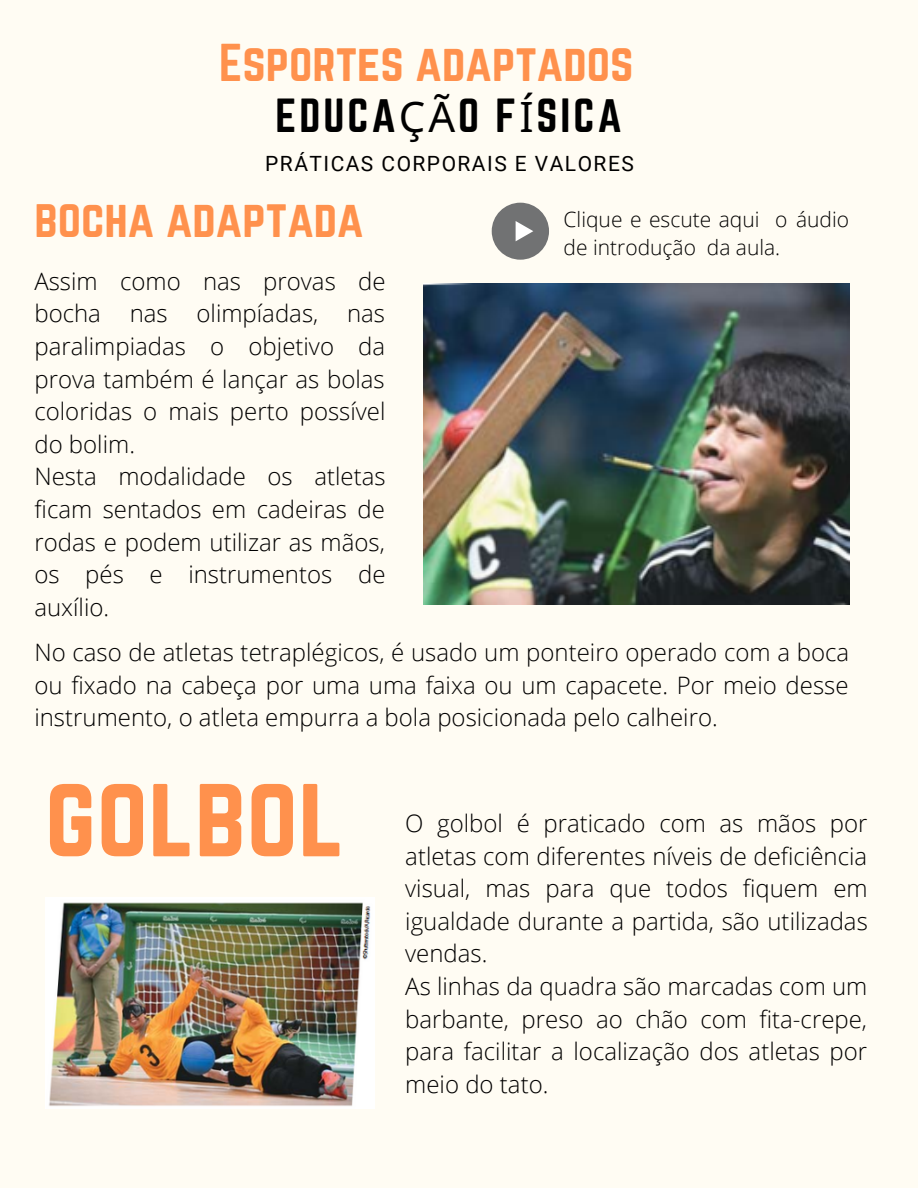
<style>
.page{position:relative;width:918px;height:1188px;background:#fffcf3}
.page>*{position:absolute;margin:0;border:0;box-sizing:border-box;transform-origin:0 0}
.t1{font:103.35px "Norwester";color:#ff914d}
.t2{font:46.8px "Norwester";color:#ff914d}
.t3{font:42px "Norwester";letter-spacing:.07em;color:#000}
.t4{font:300 24px/32.7px "Open Sans";color:#000}
.t5{font:300 21px/28px "Open Sans";color:#000}
.t6{font:21px "Roboto";letter-spacing:.07em;color:#000}
.s1{font-family:"Noto Sans"}
</style>
<div class="page">
<div style="left:492px;top:203px;width:57px;height:57px;background:#717273;border-radius:50%"></div>
<svg style="left:516px;top:221px;width:17px;height:20px"></svg>
<img style="left:424px;top:283px;width:425px;height:322px">
<img style="left:45px;top:897px;width:330px;height:212px">
<h2 class="t2" style="left:219px;top:40px;width:416px">Esportes adaptados</h2>
<h3 class="t3" style="left:276px;top:95px;width:348px">EDUCA<span class="s1">ÇÃ</span>O F<span class="s1">Í</span>SICA</h3>
<p class="t6" style="left:265px;top:152px;width:370px">PRÁTICAS CORPORAIS E VALORES</p>
<p class="t5" style="left:564px;top:205px;width:287px">Clique e escute aqui o áudio de introdução da aula.</p>
<h2 class="t2" style="left:34px;top:196px;width:331px">bocha adaptada</h2>
<p class="t4" style="left:34px;top:264px;width:353px">Assim como nas provas de bocha nas olimpíadas, nas paralimpiadas o objetivo da prova também é lançar as bolas coloridas o mais perto possível do bolim.<br>Nesta modalidade os atletas ficam sentados em cadeiras de rodas e podem utilizar as mãos, os pés e instrumentos de auxílio.</p>
<p class="t4" style="left:34px;top:635px;width:816px;text-align:justify">No caso de atletas tetraplégicos, é usado um ponteiro operado com a boca ou fixado na cabeça por uma uma faixa ou um capacete. Por meio desse instrumento, o atleta empurra a bola posicionada pelo calheiro.</p>
<h1 class="t1" style="left:45px;top:766px;width:301px">golbol</h1>
<p class="t4" style="left:405px;top:806px;width:464px">O golbol é praticado com as mãos por atletas com diferentes níveis de deficiência visual, mas para que todos fiquem em igualdade durante a partida, são utilizadas vendas.<br>As linhas da quadra são marcadas com um barbante, preso ao chão com fita-crepe, para facilitar a localização dos atletas por meio do tato.</p>
</div>
